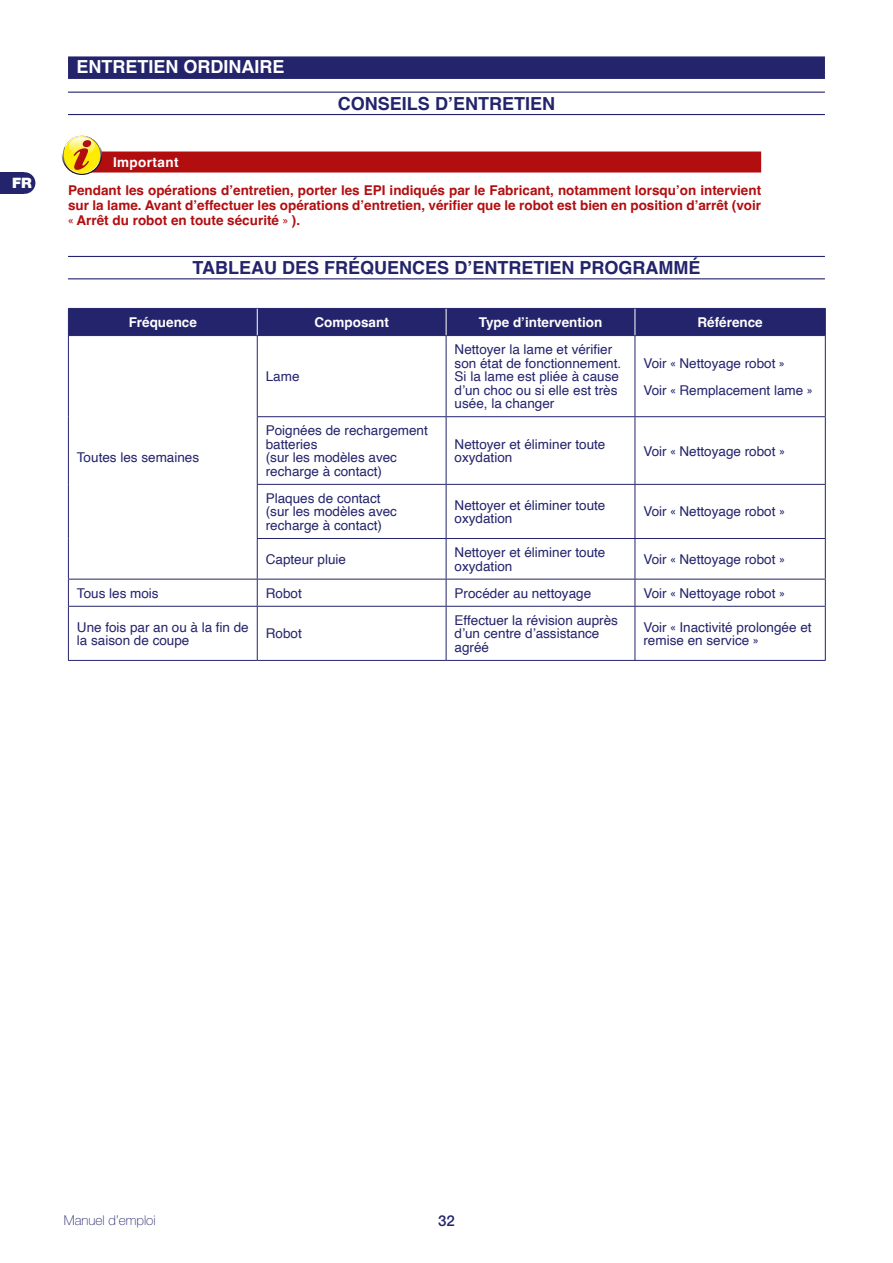
<style>
.page{position:relative;width:893px;height:1263px;background:#fff}
.page>*{position:absolute;margin:0;border:0;box-sizing:border-box;transform-origin:0 0}
.t1{font:700 18px "Helvetica";color:#24246c}
.t2{font:700 18px "Helvetica";color:#fff}
.t3{font:500 15px "Helvetica Neue LT Std";color:#24246c}
.t4{font:900 14.4px "Helvetica Neue LT Std";color:#fff}
.t5{font:13.5px/13.5px "Helvetica";color:#24246c}
.t6{font:700 13.5px/15px "Helvetica";color:#b20e10;text-align:justify}
.t7{font:700 13.5px "Helvetica";color:#fff}
.t8{font:100 13.5px "Helvetica Neue LT Std";color:#24246c}
.t9{font:700 13.5px "Helvetica";letter-spacing:.03em;color:#fff}
.s1{font-family:"Helvetica Neue LT Std";font-weight:400;font-stretch:condensed}
.s2{font-family:"Helvetica Neue LT Std";font-stretch:condensed}
</style>
<div class="page">
<div style="left:0;top:172px;width:24px;height:22px;background:#24246c"></div>
<div style="left:14px;top:172px;width:21px;height:22px;background:#24246c;border-radius:50%"></div>
<div style="left:68px;top:56px;width:757px;height:23px;background:#24246c"></div>
<hr style="left:68px;top:92px;width:757px;height:1px;background:#24246c">
<hr style="left:68px;top:114px;width:757px;height:1px;background:#24246c">
<div style="left:72px;top:152px;width:689px;height:21px;background:#b20e10"></div>
<svg style="left:62px;top:134px;width:40px;height:41px"></svg>
<svg style="left:63px;top:136px;width:38px;height:38px"></svg>
<svg style="left:64px;top:136px;width:36px;height:37px"></svg>
<svg style="left:65px;top:136px;width:34px;height:34px"></svg>
<hr style="left:68px;top:256px;width:757px;height:1px;background:#24246c">
<hr style="left:68px;top:278px;width:757px;height:1px;background:#24246c">
<hr style="left:68px;top:336px;width:1px;height:81px;background:#24246c">
<hr style="left:257px;top:336px;width:1px;height:80px;background:#24246c">
<hr style="left:446px;top:336px;width:1px;height:80px;background:#24246c">
<hr style="left:635px;top:336px;width:1px;height:80px;background:#24246c">
<hr style="left:825px;top:336px;width:1px;height:80px;background:#24246c">
<hr style="left:68px;top:417px;width:1px;height:67px;background:#24246c">
<hr style="left:257px;top:416px;width:189px;height:1px;background:#24246c">
<hr style="left:257px;top:417px;width:1px;height:67px;background:#24246c">
<hr style="left:446px;top:416px;width:189px;height:1px;background:#24246c">
<hr style="left:446px;top:417px;width:1px;height:67px;background:#24246c">
<hr style="left:635px;top:416px;width:191px;height:1px;background:#24246c">
<hr style="left:635px;top:417px;width:1px;height:67px;background:#24246c">
<hr style="left:825px;top:417px;width:1px;height:67px;background:#24246c">
<hr style="left:68px;top:484px;width:1px;height:54px;background:#24246c">
<hr style="left:257px;top:484px;width:189px;height:1px;background:#24246c">
<hr style="left:257px;top:485px;width:1px;height:53px;background:#24246c">
<hr style="left:446px;top:484px;width:189px;height:1px;background:#24246c">
<hr style="left:446px;top:485px;width:1px;height:53px;background:#24246c">
<hr style="left:635px;top:484px;width:191px;height:1px;background:#24246c">
<hr style="left:635px;top:485px;width:1px;height:53px;background:#24246c">
<hr style="left:825px;top:485px;width:1px;height:53px;background:#24246c">
<hr style="left:68px;top:538px;width:1px;height:41px;background:#24246c">
<hr style="left:257px;top:538px;width:189px;height:1px;background:#24246c">
<hr style="left:257px;top:539px;width:1px;height:40px;background:#24246c">
<hr style="left:446px;top:538px;width:189px;height:1px;background:#24246c">
<hr style="left:446px;top:539px;width:1px;height:40px;background:#24246c">
<hr style="left:635px;top:538px;width:191px;height:1px;background:#24246c">
<hr style="left:635px;top:539px;width:1px;height:40px;background:#24246c">
<hr style="left:825px;top:539px;width:1px;height:40px;background:#24246c">
<hr style="left:68px;top:579px;width:189px;height:1px;background:#24246c">
<svg style="left:68px;top:579px;width:1px;height:27px"></svg>
<hr style="left:257px;top:579px;width:189px;height:1px;background:#24246c">
<svg style="left:257px;top:579px;width:1px;height:27px"></svg>
<hr style="left:446px;top:579px;width:189px;height:1px;background:#24246c">
<svg style="left:446px;top:579px;width:1px;height:27px"></svg>
<hr style="left:635px;top:579px;width:191px;height:1px;background:#24246c">
<svg style="left:635px;top:579px;width:1px;height:27px"></svg>
<svg style="left:825px;top:579px;width:1px;height:27px"></svg>
<hr style="left:68px;top:606px;width:189px;height:1px;background:#24246c">
<hr style="left:68px;top:607px;width:1px;height:53px;background:#24246c">
<hr style="left:257px;top:606px;width:189px;height:1px;background:#24246c">
<hr style="left:257px;top:607px;width:1px;height:53px;background:#24246c">
<hr style="left:446px;top:606px;width:189px;height:1px;background:#24246c">
<hr style="left:446px;top:607px;width:1px;height:53px;background:#24246c">
<hr style="left:635px;top:606px;width:191px;height:1px;background:#24246c">
<hr style="left:635px;top:607px;width:1px;height:53px;background:#24246c">
<hr style="left:825px;top:607px;width:1px;height:53px;background:#24246c">
<hr style="left:68px;top:660px;width:189px;height:1px;background:#24246c">
<hr style="left:257px;top:660px;width:189px;height:1px;background:#24246c">
<hr style="left:446px;top:660px;width:189px;height:1px;background:#24246c">
<hr style="left:635px;top:660px;width:191px;height:1px;background:#24246c">
<div style="left:68px;top:308px;width:758px;height:28px;background:#24246c"></div>
<p class="t4" style="left:12px;top:174px;width:21px">FR</p>
<h1 class="t2" style="left:77px;top:56px;width:210px">ENTRETIEN ORDINAIRE</h1>
<h1 class="t1" style="left:338px;top:92px;width:219px">CONSEILS D’ENTRETIEN</h1>
<p class="t9" style="left:113px;top:154px;width:67px">Important</p>
<p class="t6" style="left:68px;top:184px;width:695px">Pendant les opérations d’entretien, porter les EPI indiqués par le Fabricant, notamment lorsqu’on intervient sur la lame. Avant d’effectuer les opérations d’entretien, vérifier que le robot est bien en position d’arrêt (voir <span class="s1">«</span> Arrêt du robot en toute sécurité <span class="s1">»</span> ).</p>
<h1 class="t1" style="left:193px;top:257px;width:509px">TABLEAU DES FRÉQUENCES D’ENTRETIEN PROGRAMMÉ</h1>
<p class="t7" style="left:129px;top:314px;width:70px">Fréquence</p>
<p class="t7" style="left:315px;top:314px;width:76px">Composant</p>
<p class="t7" style="left:479px;top:314px;width:125px">Type d’intervention</p>
<p class="t7" style="left:697px;top:314px;width:67px">Référence</p>
<p class="t5" style="left:77px;top:451px;width:124px">Toutes les semaines</p>
<p class="t5" style="left:266px;top:370px;width:35px">Lame</p>
<p class="t5" style="left:266px;top:424px;width:164px">Poignées de rechargement batteries<br>(sur les modèles avec recharge à contact)</p>
<p class="t5" style="left:455px;top:343px;width:168px">Nettoyer la lame et vérifier son état de fonctionnement.<br>Si la lame est pliée à cause d’un choc ou si elle est très usée, la changer</p>
<p class="t5" style="left:643px;top:350px;width:170px;line-height:27px">Voir <span class="s2">«</span> Nettoyage robot <span class="s2">»<br></span>Voir <span class="s2">«</span> Remplacement lame <span class="s2">»</span></p>
<p class="t5" style="left:455px;top:438px;width:152px">Nettoyer et éliminer toute oxydation</p>
<p class="t5" style="left:643px;top:444px;width:143px">Voir <span class="s2">«</span> Nettoyage robot <span class="s2">»</span></p>
<p class="t5" style="left:266px;top:492px;width:133px">Plaques de contact (sur les modèles avec recharge à contact)</p>
<p class="t5" style="left:455px;top:499px;width:152px">Nettoyer et éliminer toute oxydation</p>
<p class="t5" style="left:643px;top:505px;width:143px">Voir <span class="s2">«</span> Nettoyage robot <span class="s2">»</span></p>
<p class="t5" style="left:266px;top:553px;width:82px">Capteur pluie</p>
<p class="t5" style="left:455px;top:546px;width:152px">Nettoyer et éliminer toute oxydation</p>
<p class="t5" style="left:643px;top:553px;width:143px">Voir <span class="s2">«</span> Nettoyage robot <span class="s2">»</span></p>
<p class="t5" style="left:77px;top:587px;width:83px">Tous les mois</p>
<p class="t5" style="left:266px;top:587px;width:38px">Robot</p>
<p class="t5" style="left:455px;top:587px;width:138px">Procéder au nettoyage</p>
<p class="t5" style="left:643px;top:587px;width:143px">Voir <span class="s2">«</span> Nettoyage robot <span class="s2">»</span></p>
<p class="t5" style="left:77px;top:621px;width:173px">Une fois par an ou à la fin de la saison de coupe</p>
<p class="t5" style="left:266px;top:627px;width:38px">Robot</p>
<p class="t5" style="left:455px;top:614px;width:165px">Effectuer la révision auprès d’un centre d’assistance agréé</p>
<p class="t5" style="left:643px;top:621px;width:170px">Voir <span class="s2">«</span> Inactivité prolongée et remise en service <span class="s2">»</span></p>
<p class="t8" style="left:64px;top:1212px;width:94px">Manuel d’emploi</p>
<p class="t3" style="left:438px;top:1211px;width:18px">32</p>
</div>
